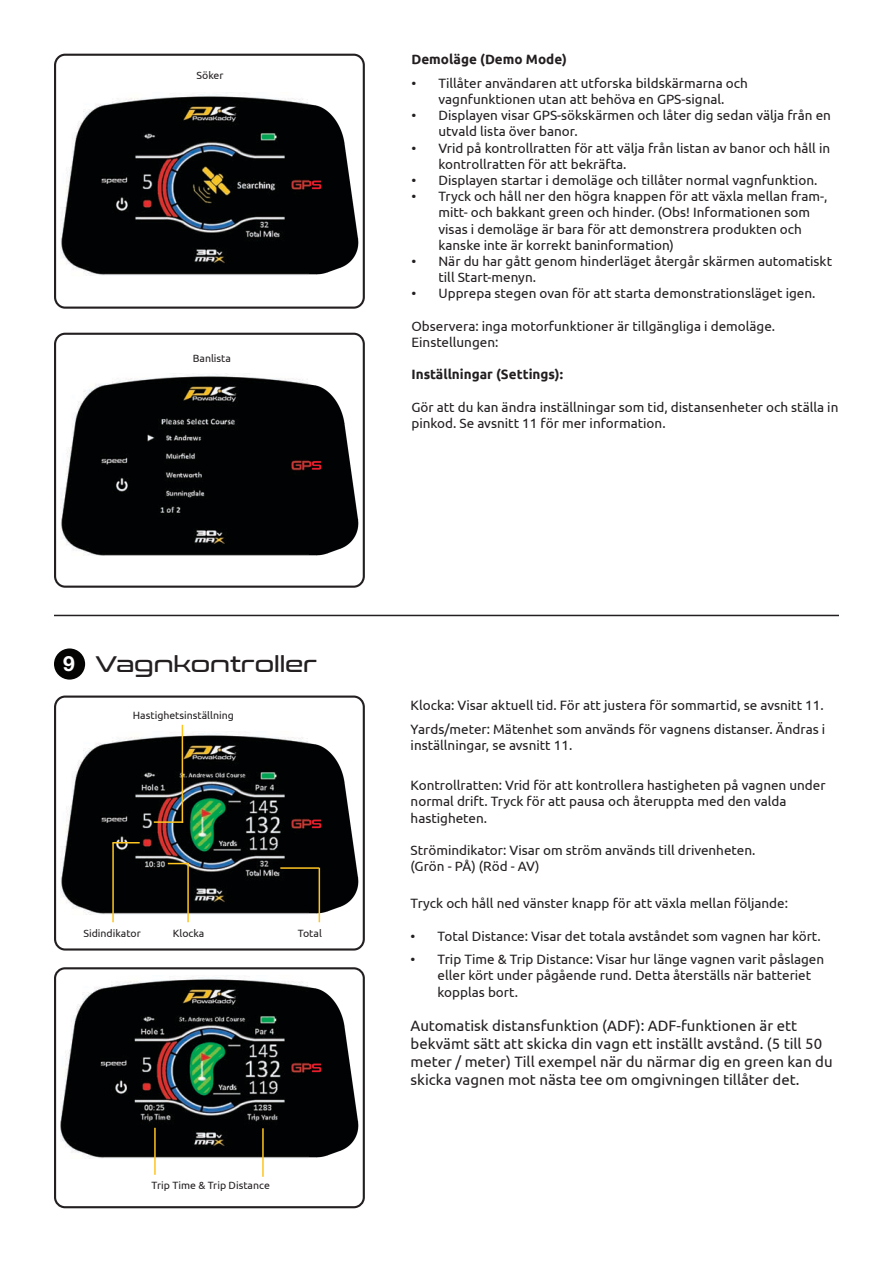
<style>
.page{position:relative;width:893px;height:1263px;background:#fff}
.page>*{position:absolute;margin:0;border:0;box-sizing:border-box;transform-origin:0 0}
.t1{font:22.5px "Conthrax Rg";color:#231f20}
.t2{font:15px/18px "Ubuntu";color:#231f20}
.t3{font:13.5px/16.2px "Ubuntu";color:#231f20}
.t4{font:700 13.5px "Ubuntu";color:#231f20}
.t5{font:10.5px "Ubuntu";color:#231f20}
.s1{font-family:"Helvetica Neue LT Pro";font-weight:700;font-size:21px;color:#fff}
</style>
<div class="page">
<hr style="left:54px;top:615px;width:785px;height:1px;background:#231f20">
<img style="left:61px;top:94px;width:298px;height:181px">
<div style="left:54px;top:54px;width:311px;height:255px;border:2px solid #231f20;border-radius:10px"></div>
<img style="left:61px;top:373px;width:298px;height:183px">
<div style="left:54px;top:333px;width:311px;height:255px;border:2px solid #231f20;border-radius:10px"></div>
<div style="left:54px;top:648px;width:31px;height:32px;background:#040503;border-radius:50%"></div>
<img style="left:61px;top:731px;width:298px;height:183px">
<div style="left:54px;top:695px;width:311px;height:255px;border:2px solid #231f20;border-radius:10px"></div>
<hr style="left:112px;top:842px;width:2px;height:80px;background:#fec422">
<hr style="left:187px;top:863px;width:2px;height:59px;background:#fec422">
<hr style="left:182px;top:725px;width:1px;height:98px;background:#fec422">
<hr style="left:319px;top:868px;width:1px;height:54px;background:#fec422">
<hr style="left:154px;top:821px;width:29px;height:2px;background:#fec422">
<hr style="left:280px;top:867px;width:39px;height:2px;background:#fec422">
<svg style="left:168px;top:863px;width:21px;height:1px"></svg>
<svg style="left:112px;top:842px;width:28px;height:1px"></svg>
<img style="left:60px;top:977px;width:299px;height:181px">
<div style="left:54px;top:967px;width:311px;height:241px;border:2px solid #231f20;border-radius:10px"></div>
<hr style="left:154px;top:1128px;width:2px;height:47px;background:#fec422">
<hr style="left:262px;top:1128px;width:2px;height:49px;background:#fec422">
<p class="t5" style="left:197px;top:69px;width:28px">Söker</p>
<p class="t5" style="left:193px;top:352px;width:40px">Banlista</p>
<p class="t4" style="left:411px;top:51px;width:157px">Demoläge (Demo Mode)</p>
<p class="t3" style="left:411px;top:75px;width:338px;text-align:center">• Tillåter användaren att utforska bildskärmarna och vagnfunktionen utan att behöva en GPS-signal.</p>
<p class="t3" style="left:438px;top:107px;width:394px;text-indent:-27px">• Displayen visar GPS-sökskärmen och låter dig sedan välja från en utvald lista över banor.</p>
<p class="t3" style="left:438px;top:139px;width:393px;text-indent:-27px">• Vrid på kontrollratten för att välja från listan av banor och håll in kontrollratten för att bekräfta.</p>
<p class="t3" style="left:411px;top:172px;width:407px">• Displayen startar i demoläge och tillåter normal vagnfunktion.</p>
<p class="t3" style="left:438px;top:188px;width:391px;text-indent:-27px">• Tryck och håll ner den högra knappen för att växla mellan fram-, mitt- och bakkant green och hinder. (Obs! Informationen som visas i demoläge är bara för att demonstrera produkten och kanske inte är korrekt baninformation)</p>
<p class="t3" style="left:438px;top:253px;width:395px;text-indent:-27px">• När du har gått genom hinderläget återgår skärmen automatiskt till Start-menyn.</p>
<p class="t3" style="left:411px;top:285px;width:406px">• Upprepa stegen ovan för att starta demonstrationsläget igen.</p>
<p class="t3" style="left:411px;top:318px;width:365px">Observera: inga motorfunktioner är tillgängliga i demoläge.<br>Einstellungen:</p>
<p class="t4" style="left:411px;top:366px;width:153px">Inställningar (Settings):</p>
<p class="t3" style="left:411px;top:399px;width:428px">Gör att du kan ändra inställningar som tid, distansenheter och ställa in pinkod. Se avsnitt 11 för mer information.</p>
<h1 class="t1" style="left:63px;top:647px;width:255px"><span class="s1">9</span> Vagnkontroller</h1>
<p class="t5" style="left:133px;top:709px;width:102px">Hastighetsinställning</p>
<p class="t3" style="left:411px;top:693px;width:416px;line-height:23.7px">Klocka: Visar aktuell tid. För att justera för sommartid, se avsnitt 11.<br>Yards/meter: Mätenhet som används för vagnens distanser. Ändras i</p>
<p class="t3" style="left:411px;top:737px;width:163px">inställningar, se avsnitt 11.</p>
<p class="t3" style="left:411px;top:777px;width:417px">Kontrollratten: Vrid för att kontrollera hastigheten på vagnen under normal drift. Tryck för att pausa och återuppta med den valda hastigheten.</p>
<p class="t3" style="left:411px;top:842px;width:346px">Strömindikator: Visar om ström används till drivenheten. (Grön - PÅ) (Röd - AV)</p>
<p class="t3" style="left:411px;top:895px;width:379px">Tryck och håll ned vänster knapp för att växla mellan följande:</p>
<p class="t3" style="left:411px;top:927px;width:412px">• Total Distance: Visar det totala avståndet som vagnen har kört.</p>
<p class="t3" style="left:438px;top:951px;width:388px;text-indent:-27px">• Trip Time &amp; Trip Distance: Visar hur länge vagnen varit påslagen eller kört under pågående rund. Detta återställs när batteriet kopplas bort.</p>
<p class="t2" style="left:411px;top:1016px;width:424px">Automatisk distansfunktion (ADF): ADF-funktionen är ett bekvämt sätt att skicka din vagn ett inställt avstånd. (5 till 50 meter / meter) Till exempel när du närmar dig en green kan du skicka vagnen mot nästa tee om omgivningen tillåter det.</p>
<p class="t5" style="left:83px;top:927px;width:59px">Sidindikator</p>
<p class="t5" style="left:173px;top:927px;width:33px">Klocka</p>
<p class="t5" style="left:298px;top:927px;width:26px">Total</p>
<p class="t5" style="left:152px;top:1179px;width:120px">Trip Time &amp; Trip Distance</p>
</div>
